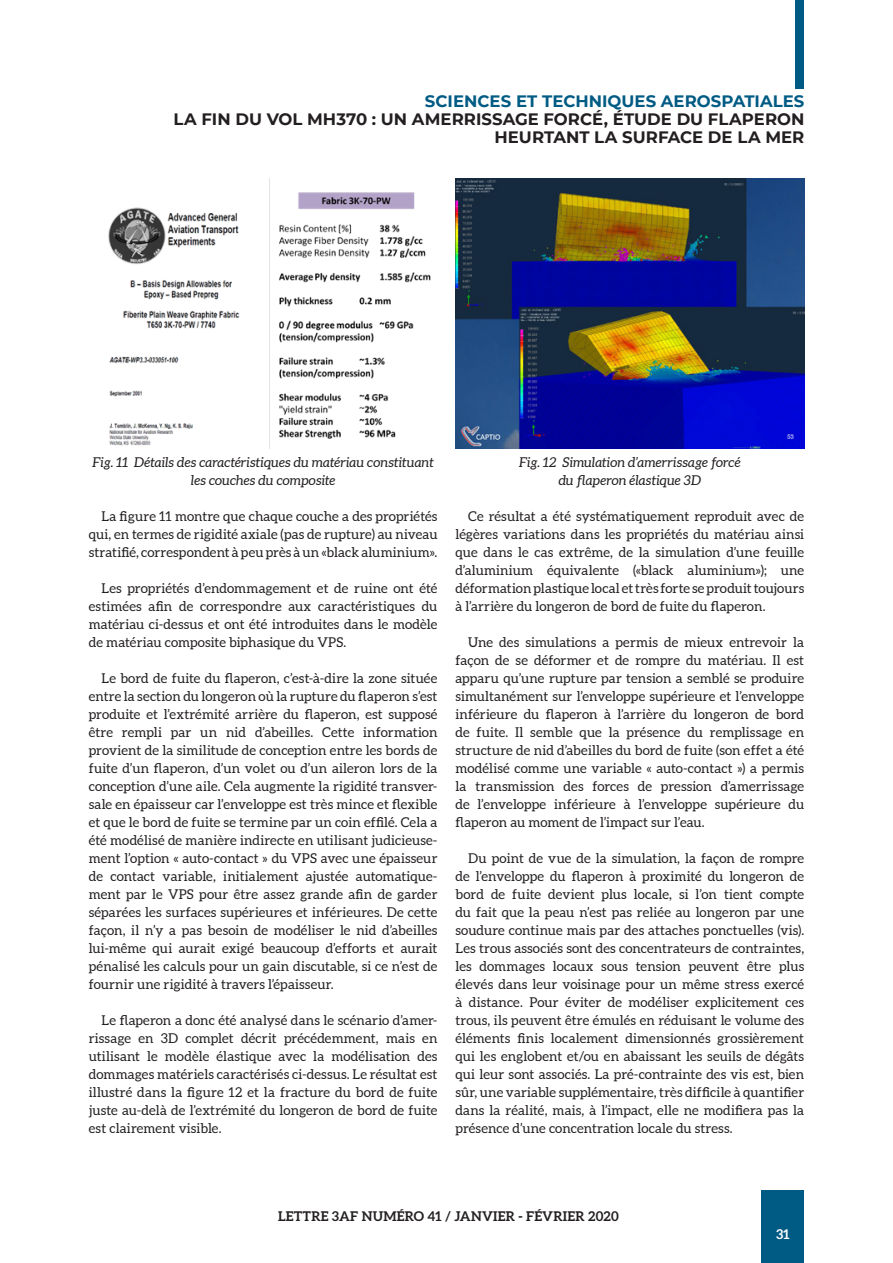
<style>
.page{position:relative;width:893px;height:1263px;background:#fff}
.page>*{position:absolute;margin:0;border:0;box-sizing:border-box;transform-origin:0 0}
.t1{font:700 16.5px/18px "Montserrat";color:#231f20;text-align:right}
.t2{font:700 16.5px "Montserrat";color:#005b84}
.t3{font:13.5px/18px "Aleo";letter-spacing:.005em;color:#231f20;text-align:justify}
.t4{font:italic 13.5px/18px "Aleo";letter-spacing:.005em;color:#231f20;text-align:center}
.justifié{font:700 13.5px "Aleo";letter-spacing:.015em;color:#231f20}
.justifié-2{font:700 13.5px "Aleo";color:#fff}
</style>
<div class="page">
<div style="left:762px;top:1191px;width:42px;height:72px;background:#005b84"></div>
<div style="left:796px;top:0;width:8px;height:89px;background:#005b84"></div>
<img style="left:108px;top:179px;width:323px;height:270px">
<img style="left:455px;top:179px;width:349px;height:270px">
<p class="t2" style="left:425px;top:89px;width:381px">SCIENCES ET TECHNIQUES AEROSPATIALES</p>
<p class="t1" style="left:173px;top:109px;width:632px">LA FIN DU VOL MH370 : UN AMERRISSAGE FORCÉ, ÉTUDE DU FLAPERON<br>HEURTANT LA SURFACE DE LA MER</p>
<p class="t4" style="left:93px;top:453px;width:343px">Fig. 11 Détails des caractéristiques du matériau constituant les couches du composite</p>
<p class="t3" style="left:89px;top:507px;width:350px;text-indent:13px">La figure 11 montre que chaque couche a des propriétés qui, en termes de rigidité axiale (pas de rupture) au niveau stratifié, correspondent à peu près à un «black aluminium».</p>
<p class="t3" style="left:89px;top:579px;width:350px;text-indent:13px">Les propriétés d’endommagement et de ruine ont été estimées afin de correspondre aux caractéristiques du matériau ci-dessus et ont été introduites dans le modèle de matériau composite biphasique du VPS.</p>
<p class="t3" style="left:89px;top:669px;width:350px;text-indent:13px">Le bord de fuite du flaperon, c’est-à-dire la zone située entre la section du longeron où la rupture du flaperon s’est produite et l’extrémité arrière du flaperon, est supposé être rempli par un nid d’abeilles. Cette information provient de la similitude de conception entre les bords de fuite d’un flaperon, d’un volet ou d’un aileron lors de la conception d’une aile. Cela augmente la rigidité transver&shy;sale en épaisseur car l’enveloppe est très mince et flexible et que le bord de fuite se termine par un coin effilé. Cela a été modélisé de manière indirecte en utilisant judicieuse&shy;ment l’option « auto-contact » du VPS avec une épaisseur de contact variable, initialement ajustée automatique&shy;ment par le VPS pour être assez grande afin de garder séparées les surfaces supérieures et inférieures. De cette façon, il n’y a pas besoin de modéliser le nid d’abeilles lui-même qui aurait exigé beaucoup d’efforts et aurait pénalisé les calculs pour un gain discutable, si ce n’est de fournir une rigidité à travers l’épaisseur.</p>
<p class="t3" style="left:89px;top:1011px;width:350px;text-indent:13px">Le flaperon a donc été analysé dans le scénario d’amer&shy;rissage en 3D complet décrit précédemment, mais en utilisant le modèle élastique avec la modélisation des dommages matériels caractérisés ci-dessus. Le résultat est illustré dans la figure 12 et la fracture du bord de fuite juste au-delà de l’extrémité du longeron de bord de fuite est clairement visible.</p>
<p class="t4" style="left:519px;top:453px;width:223px">Fig. 12 Simulation d’amerrissage forcé</p>
<p class="t4" style="left:559px;top:471px;width:144px">du flaperon élastique 3D</p>
<p class="t3" style="left:455px;top:507px;width:350px;text-indent:13px">Ce résultat a été systématiquement reproduit avec de légères variations dans les propriétés du matériau ainsi que dans le cas extrême, de la simulation d’une feuille d’aluminium équivalente («black aluminium»); une déformation plastique local et très forte se produit toujours à l’arrière du longeron de bord de fuite du flaperon.</p>
<p class="t3" style="left:455px;top:633px;width:350px;text-indent:13px">Une des simulations a permis de mieux entrevoir la façon de se déformer et de rompre du matériau. Il est apparu qu’une rupture par tension a semblé se produire simultanément sur l’enveloppe supérieure et l’enveloppe inférieure du flaperon à l’arrière du longeron de bord de fuite. Il semble que la présence du remplissage en structure de nid d’abeilles du bord de fuite (son effet a été modélisé comme une variable « auto-contact ») a permis la transmission des forces de pression d’amerrissage de l’enveloppe inférieure à l’enveloppe supérieure du flaperon au moment de l’impact sur l’eau.</p>
<p class="t3" style="left:455px;top:849px;width:350px;text-indent:13px">Du point de vue de la simulation, la façon de rompre de l’enveloppe du flaperon à proximité du longeron de bord de fuite devient plus locale, si l’on tient compte du fait que la peau n’est pas reliée au longeron par une soudure continue mais par des attaches ponctuelles (vis).<br>Les trous associés sont des concentrateurs de contraintes, les dommages locaux sous tension peuvent être plus élevés dans leur voisinage pour un même stress exercé à distance. Pour éviter de modéliser explicitement ces trous, ils peuvent être émulés en réduisant le volume des éléments finis localement dimensionnés grossièrement qui les englobent et/ou en abaissant les seuils de dégâts qui leur sont associés. La pré-contrainte des vis est, bien sûr, une variable supplémentaire, très difficile à quantifier dans la réalité, mais, à l’impact, elle ne modifiera pas la présence d’une concentration locale du stress.</p>
<p class="justifié" style="left:278px;top:1208px;width:342px">LETTRE 3AF NUMÉRO 41 / JANVIER - FÉVRIER 2020</p>
<p class="justifié-2" style="left:776px;top:1225px;width:15px">31</p>
</div>
